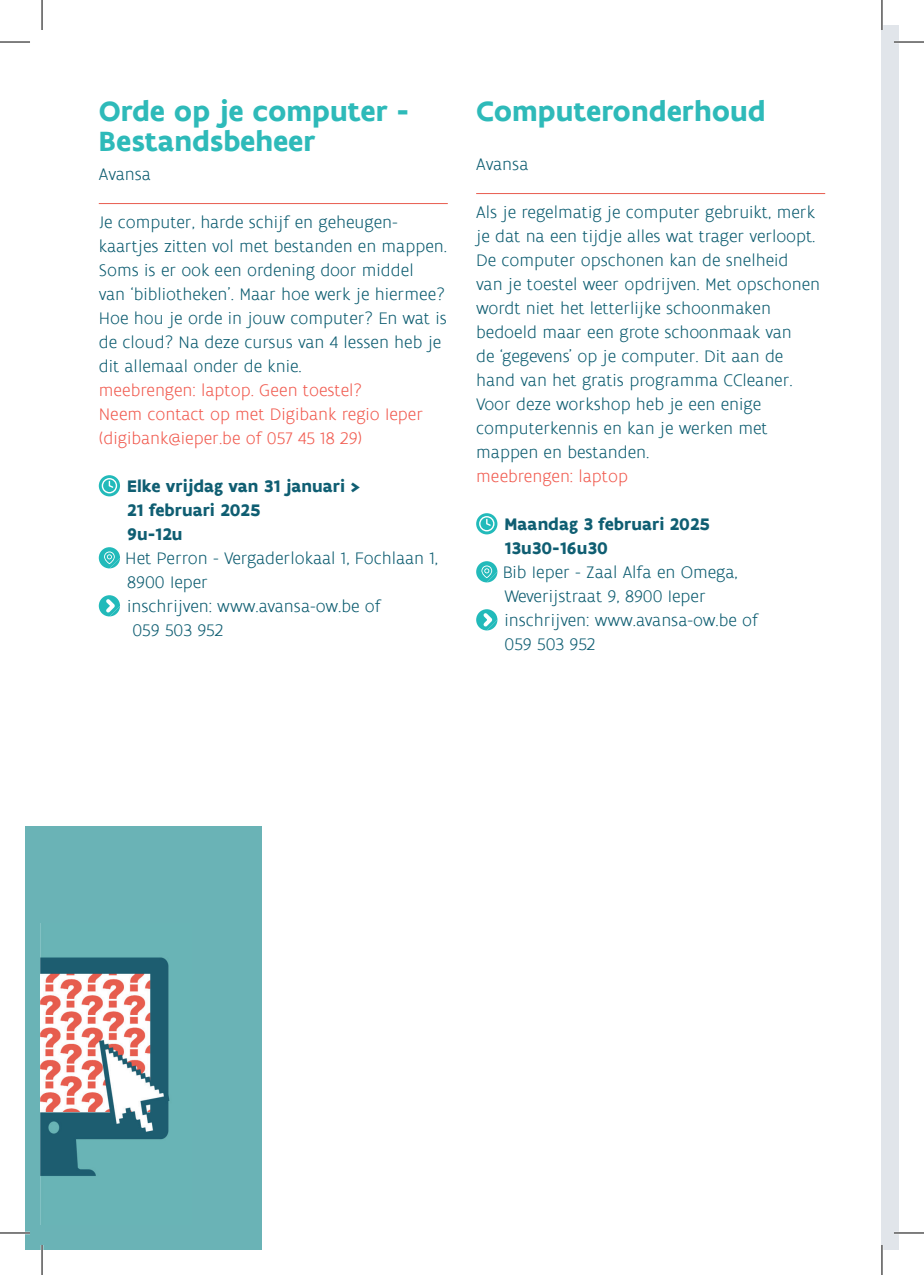
<style>
.page{position:relative;width:924px;height:1275px;background:#fff}
.page>*{position:absolute;margin:0;border:0;box-sizing:border-box;transform-origin:0 0}
.t1{font:700 30px/30px "Flanders Art Sans";color:#2ebab9}
.t2{font:300 18px/24px "Flanders Art Sans";color:#0f5e72}
.t3{font:300 18px/24px "Flanders Art Sans";color:#f15d52}
.t4{font:700 18px/24px "Flanders Art Sans";color:#0f5e72}
</style>
<div class="page">
<hr style="left:99px;top:203px;width:348px;height:1px;background:#e85c4f">
<svg style="left:99px;top:475px;width:21px;height:21px"></svg>
<svg style="left:102px;top:478px;width:15px;height:15px"></svg>
<svg style="left:99px;top:547px;width:21px;height:21px"></svg>
<svg style="left:99px;top:595px;width:21px;height:21px"></svg>
<hr style="left:476px;top:193px;width:348px;height:1px;background:#e85c4f">
<svg style="left:476px;top:513px;width:21px;height:21px"></svg>
<svg style="left:479px;top:516px;width:15px;height:15px"></svg>
<svg style="left:476px;top:561px;width:21px;height:21px"></svg>
<svg style="left:476px;top:609px;width:21px;height:21px"></svg>
<div style="left:881px;top:25px;width:17px;height:1225px;background:#e1e5ea"></div>
<div style="left:25px;top:826px;width:237px;height:424px;background:#6ab3b6"></div>
<img style="left:41px;top:957px;width:129px;height:219px">
<hr style="left:893px;top:41px;width:30px;height:2px;background:#fff">
<hr style="left:0;top:1231px;width:30px;height:3px;background:#fff">
<hr style="left:893px;top:1231px;width:30px;height:3px;background:#fff">
<hr style="left:41px;top:1245px;width:2px;height:30px;background:#fff">
<hr style="left:0;top:42px;width:30px;height:1px;background:#000">
<hr style="left:893px;top:42px;width:30px;height:1px;background:#000">
<hr style="left:0;top:1232px;width:30px;height:1px;background:#000">
<hr style="left:893px;top:1232px;width:30px;height:1px;background:#000">
<hr style="left:42px;top:0;width:1px;height:30px;background:#000">
<hr style="left:42px;top:1245px;width:1px;height:30px;background:#000">
<hr style="left:881px;top:0;width:1px;height:30px;background:#000">
<hr style="left:881px;top:1245px;width:1px;height:30px;background:#000">
<h1 class="t1" style="left:99px;top:97px;width:312px">Orde op je computer -<br>Bestandsbeheer</h1>
<p class="t2" style="left:99px;top:163px;width:54px">Avansa</p>
<p class="t2" style="left:99px;top:211px;width:349px">Je computer, harde schijf en geheugen&shy;kaartjes zitten vol met bestanden en mappen.<br>Soms is er ook een ordening door middel<br>van ‘bibliotheken’. Maar hoe werk je hiermee?<br>Hoe hou je orde in jouw computer? En wat is de cloud? Na deze cursus van 4 lessen heb je dit allemaal onder de knie.</p>
<p class="t3" style="left:99px;top:379px;width:326px">meebrengen: laptop. Geen toestel?<br>Neem contact op met Digibank regio Ieper (digibank@ieper.be of 057 45 18 29)</p>
<p class="t4" style="left:127px;top:474px;width:235px">Elke vrijdag van 31 januari &gt;<br>21 februari 2025<br>9u-12u</p>
<p class="t2" style="left:125px;top:547px;width:314px">Het Perron - Vergaderlokaal 1, Fochlaan 1,<br>8900 Ieper<br>inschrijven: www.avansa-ow.be of<br>059 503 952</p>
<h1 class="t1" style="left:476px;top:97px;width:291px">Computeronderhoud</h1>
<p class="t2" style="left:476px;top:153px;width:54px">Avansa</p>
<p class="t2" style="left:476px;top:201px;width:345px">Als je regelmatig je computer gebruikt, merk je dat na een tijdje alles wat trager verloopt.<br>De computer opschonen kan de snelheid<br>van je toestel weer opdrijven. Met opschonen wordt niet het letterlijke schoonmaken bedoeld maar een grote schoonmaak van<br>de ‘gegevens’ op je computer. Dit aan de hand van het gratis programma CCleaner.<br>Voor deze workshop heb je een enige computerkennis en kan je werken met mappen en bestanden.</p>
<p class="t3" style="left:476px;top:465px;width:153px">meebrengen: laptop</p>
<p class="t4" style="left:504px;top:512px;width:207px">Maandag 3 februari 2025<br>13u30-16u30</p>
<p class="t2" style="left:502px;top:561px;width:257px">Bib Ieper - Zaal Alfa en Omega,<br>Weverijstraat 9, 8900 Ieper inschrijven: www.avansa-ow.be of<br>059 503 952</p>
</div>
